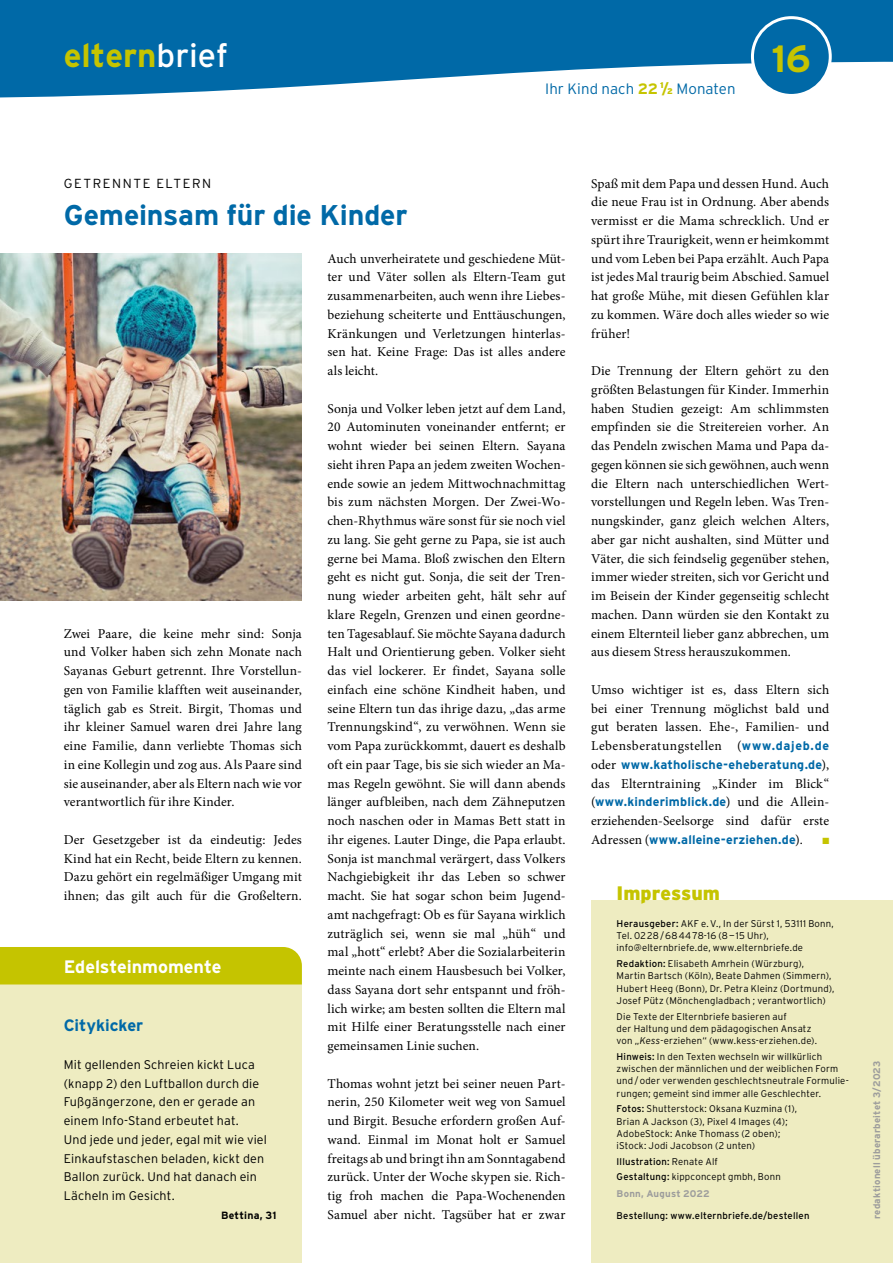
<style>
.page{position:relative;width:893px;height:1263px;background:#fff}
.page>*{position:absolute;margin:0;border:0;box-sizing:border-box;transform-origin:0 0}
.t1{font:700 37.95px "Interstate";color:#c5c400}
.t2{font:700 33px "Interstate";color:#c5c400}
.Headline__2015{font:700 28.5px "Interstate";letter-spacing:-.005em;color:#0069a7}
.t3{font:900 19.5px "Interstate";color:#c5c400}
.Kasten_Dachzeile__20{font:700 18px "Interstate";letter-spacing:-.005em;color:#fff}
.Kasten_Head__2015{font:700 16.5px "Interstate";letter-spacing:-.005em;color:#0069a7}
.t4{font:300 15px "Interstate";letter-spacing:.005em;color:#0069a7}
.Lauftext__2015{font:13.5px/18.8px "Minion Pro";letter-spacing:.01em;color:#000;text-align:justify}
.Dachzeile__2015{font:300 13.2px "Interstate";letter-spacing:.12em;color:#000}
.Kasten_Lauftext__201{font:300 12.6px/18.8px "Interstate";letter-spacing:.01em;color:#000}
.Lauftext__2015-2{font:700 12.6px "Interstate";letter-spacing:.015em;color:#0069a7}
.Autor__2015{font:700 10.5px "Interstate";letter-spacing:.015em;color:#000}
.t5{font:300 9.75px/12.3px "Interstate";letter-spacing:.02em;color:#000}
._13_Impressum_-_Lauf{font:9.75px "Interstate";letter-spacing:.02em;color:#000}
.t6{font:700 9.6px "Interstate";letter-spacing:.02em;color:#9d9d9c}
.Lauftext__2015-3{font:9px "Zapf Dingbats ITC";color:#c5c400}
.s1{font-weight:400;color:#fff}
.s2{font-weight:700;color:#c5c400}
.s3{font-weight:900;font-size:8.25px;color:#c5c400}
.s4{font-family:"Interstate";font-weight:700;font-size:12.6px;color:#0069a7}
.s5{font-family:"Minion Pro";font-weight:400;font-size:13.5px;color:#000}
.s6{font-weight:400}
.s7{font-style:italic}
.s8{font-weight:300}
</style>
<div class="page">
<div style="left:591px;top:900px;width:302px;height:363px;background:#eeecc1"></div>
<div style="left:0;top:984px;width:302px;height:279px;background:#eeecc1"></div>
<div style="left:0;top:947px;width:302px;height:37px;background:#c5c400"></div>
<img style="left:0;top:253px;width:302px;height:347px">
<svg style="left:0;top:0;width:893px;height:98px;fill:#0069a7"></svg>
<div style="left:752px;top:18px;width:78px;height:77px;background:#0069a7;border-radius:50%"></div>
<div style="left:751px;top:16px;width:81px;height:81px;border:3px solid #fff;border-radius:50%"></div>
<p class="t2" style="left:64px;top:37px;width:166px">eltern<span class="s1">brief</span></p>
<p class="t1" style="left:772px;top:37px;width:41px">16</p>
<p class="t4" style="left:545px;top:80px;width:192px">Ihr Kind nach <span class="s2">22</span> <sup>1</sup><span class="s2">/</span><span class="s3">2</span> Monaten</p>
<p class="Dachzeile__2015" style="left:64px;top:175px;width:149px">GETRENNTE ELTERN</p>
<p class="Headline__2015" style="left:64px;top:199px;width:345px">Gemeinsam für die Kinder</p>
<p class="Lauftext__2015" style="left:64px;top:624px;width:240px">Zwei Paare, die keine mehr sind: Sonja und Volker haben sich zehn Monate nach Sayanas Geburt getrennt. Ihre Vorstellun&shy;gen von Familie klafften weit auseinander, täglich gab es Streit. Birgit, Thomas und ihr kleiner Samuel waren drei Jahre lang eine Familie, dann verliebte Thomas sich in eine Kollegin und zog aus. Als Paare sind sie auseinander, aber als Eltern nach wie vor verantwortlich für ihre Kinder.</p>
<p class="Lauftext__2015" style="left:64px;top:830px;width:240px">Der Gesetzgeber ist da eindeutig: Jedes Kind hat ein Recht, beide Eltern zu kennen.<br>Dazu gehört ein regelmäßiger Umgang mit ihnen; das gilt auch für die Großeltern.</p>
<p class="Kasten_Dachzeile__20" style="left:64px;top:956px;width:159px">Edelsteinmomente</p>
<p class="Kasten_Head__2015" style="left:64px;top:1016px;width:81px">Citykicker</p>
<p class="Kasten_Lauftext__201" style="left:64px;top:1055px;width:205px">Mit gellenden Schreien kickt Luca (knapp 2) den Luftballon durch die<br>Fußgängerzone, den er gerade an einem Info-Stand erbeutet hat.<br>Und jede und jeder, egal mit wie viel<br>Einkaufstaschen beladen, kickt den<br>Ballon zurück. Und hat danach ein<br>Lächeln im Gesicht.</p>
<p class="Autor__2015" style="left:221px;top:1209px;width:57px">Bettina, 31</p>
<p class="Lauftext__2015" style="left:327px;top:249px;width:240px">Auch unverheiratete und geschiedene Müt&shy;ter und Väter sollen als Eltern-Team gut zusammenarbeiten, auch wenn ihre Liebes&shy;beziehung scheiterte und Enttäuschungen, Kränkungen und Verletzungen hinterlas&shy;sen hat. Keine Frage: Das ist alles andere als leicht.</p>
<p class="Lauftext__2015" style="left:327px;top:399px;width:240px">Sonja und Volker leben jetzt auf dem Land, 20 Autominuten voneinander entfernt; er wohnt wieder bei seinen Eltern. Sayana sieht ihren Papa an jedem zweiten Wochen&shy;ende sowie an jedem Mittwochnachmittag bis zum nächsten Morgen. Der Zwei-Wo&shy;chen-Rhythmus wäre sonst für sie noch viel zu lang. Sie geht gerne zu Papa, sie ist auch gerne bei Mama. Bloß zwischen den Eltern geht es nicht gut. Sonja, die seit der Tren&shy;nung wieder arbeiten geht, hält sehr auf klare Regeln, Grenzen und einen geordne&shy;ten Tagesablauf. Sie möchte Sayana dadurch Halt und Orientierung geben. Volker sieht das viel lockerer. Er findet, Sayana solle einfach eine schöne Kindheit haben, und seine Eltern tun das ihrige dazu, „das arme Trennungskind“, zu verwöhnen. Wenn sie vom Papa zurückkommt, dauert es deshalb oft ein paar Tage, bis sie sich wieder an Ma&shy;mas Regeln gewöhnt. Sie will dann abends länger aufbleiben, nach dem Zähneputzen noch naschen oder in Mamas Bett statt in ihr eigenes. Lauter Dinge, die Papa erlaubt.<br>Sonja ist manchmal verärgert, dass Volkers Nachgiebigkeit ihr das Leben so schwer macht. Sie hat sogar schon beim Jugend&shy;amt nachgefragt: Ob es für Sayana wirklich zuträglich sei, wenn sie mal „hüh“ und mal „hott“ erlebt? Aber die Sozialarbeiterin meinte nach einem Hausbesuch bei Volker, dass Sayana dort sehr entspannt und fröh&shy;lich wirke; am besten sollten die Eltern mal mit Hilfe einer Beratungsstelle nach einer gemeinsamen Linie suchen.</p>
<p class="Lauftext__2015" style="left:327px;top:1074px;width:240px">Thomas wohnt jetzt bei seiner neuen Part&shy;nerin, 250 Kilometer weit weg von Samuel und Birgit. Besuche erfordern großen Auf&shy;wand. Einmal im Monat holt er Samuel freitags ab und bringt ihn am Sonntagabend zurück. Unter der Woche skypen sie. Rich&shy;tig froh machen die Papa-Wochenenden Samuel aber nicht. Tagsüber hat er zwar</p>
<p class="Lauftext__2015" style="left:591px;top:174px;width:240px">Spaß mit dem Papa und dessen Hund. Auch die neue Frau ist in Ordnung. Aber abends vermisst er die Mama schrecklich. Und er spürt ihre Traurigkeit, wenn er heimkommt und vom Leben bei Papa erzählt. Auch Papa ist jedes Mal traurig beim Abschied. Samuel hat große Mühe, mit diesen Gefühlen klar zu kommen. Wäre doch alles wieder so wie früher!</p>
<p class="Lauftext__2015" style="left:591px;top:361px;width:240px">Die Trennung der Eltern gehört zu den größten Belastungen für Kinder. Immerhin haben Studien gezeigt: Am schlimmsten empfinden sie die Streitereien vorher. An das Pendeln zwischen Mama und Papa da&shy;gegen können sie sich gewöhnen, auch wenn die Eltern nach unterschiedlichen Wert&shy;vorstellungen und Regeln leben. Was Tren&shy;nungskinder, ganz gleich welchen Alters, aber gar nicht aushalten, sind Mütter und Väter, die sich feindselig gegenüber stehen, immer wieder streiten, sich vor Gericht und im Beisein der Kinder gegenseitig schlecht machen. Dann würden sie den Kontakt zu einem Elternteil lieber ganz abbrechen, um aus diesem Stress herauszukommen.</p>
<p class="Lauftext__2015" style="left:591px;top:680px;width:240px">Umso wichtiger ist es, dass Eltern sich bei einer Trennung möglichst bald und gut beraten lassen. Ehe-, Familien- und Lebensberatungstellen (<span class="s4">www.dajeb.de</span></p>
<p class="Lauftext__2015-2" style="left:591px;top:757px;width:240px"><span class="s5">oder</span> www.katholische-eheberatung.de<span class="s5">),</span></p>
<p class="Lauftext__2015" style="left:591px;top:774px;width:240px">das Elterntraining „Kinder im Blick“</p>
<p class="Lauftext__2015-2" style="left:591px;top:795px;width:240px"><span class="s5">(</span>www.kinderimblick.de<span class="s5">) und die Allein-</span></p>
<p class="Lauftext__2015" style="left:591px;top:811px;width:240px">erziehenden-Seelsorge sind dafür erste</p>
<p class="Lauftext__2015-2" style="left:591px;top:832px;width:213px"><span class="s5">Adressen (</span>www.alleine-erziehen.de<span class="s5">).</span></p>
<p class="Lauftext__2015-3" style="left:822px;top:836px;width:8px">■</p>
<p class="t3" style="left:617px;top:882px;width:105px">Impressum</p>
<p class="t5" style="left:617px;top:917px;width:219px"><span class="s6">Herausgeber:</span> AKF e.V., In der Sürst 1, 53111 Bonn,<br>Tel. 0228/684478-16 (8—15 Uhr), info@elternbriefe.de, www.elternbriefe.de</p>
<p class="t5" style="left:617px;top:957px;width:219px"><span class="s6">Redaktion:</span> Elisabeth Amrhein (Würzburg), Martin Bartsch (Köln), Beate Dahmen (Simmern), Hubert Heeg (Bonn), Dr. Petra Kleinz (Dortmund), Josef Pütz (Mönchengladbach ; verantwortlich)</p>
<p class="t5" style="left:617px;top:1010px;width:202px">Die Texte der Elternbriefe basieren auf<br>der Haltung und dem pädagogischen Ansatz von „<span class="s7">Kess</span>-erziehen“ (www.kess-erziehen.de).</p>
<p class="t5" style="left:617px;top:1050px;width:234px"><span class="s6">Hinweis:</span> In den Texten wechseln wir willkürlich zwischen der männlichen und der weiblichen Form und/oder verwenden geschlechtsneutrale Formulie&shy;rungen; gemeint sind immer alle Geschlechter.</p>
<p class="t5" style="left:617px;top:1103px;width:182px"><span class="s6">Fotos:</span> Shutterstock: Oksana Kuzmina (1), Brian A Jackson (3), Pixel 4 Images (4); AdobeStock: Anke Thomass (2 oben); iStock: Jodi Jacobson (2 unten)</p>
<p class="_13_Impressum_-_Lauf" style="left:617px;top:1156px;width:103px">Illustration: <span class="s8">Renate Alf</span></p>
<p class="t5" style="left:617px;top:1171px;width:166px"><span class="s6">Gestaltung:</span> kippconcept gmbh, Bonn</p>
<p class="t6" style="left:617px;top:1188px;width:95px">Bonn, August 2022</p>
<p class="_13_Impressum_-_Lauf" style="left:617px;top:1210px;width:194px">Bestellung: www.elternbriefe.de/bestellen</p>
<p class="t6" style="left:871px;top:1219px;width:160px;rotate:-90deg">redaktionell überarbeitet 3/2023</p>
</div>
